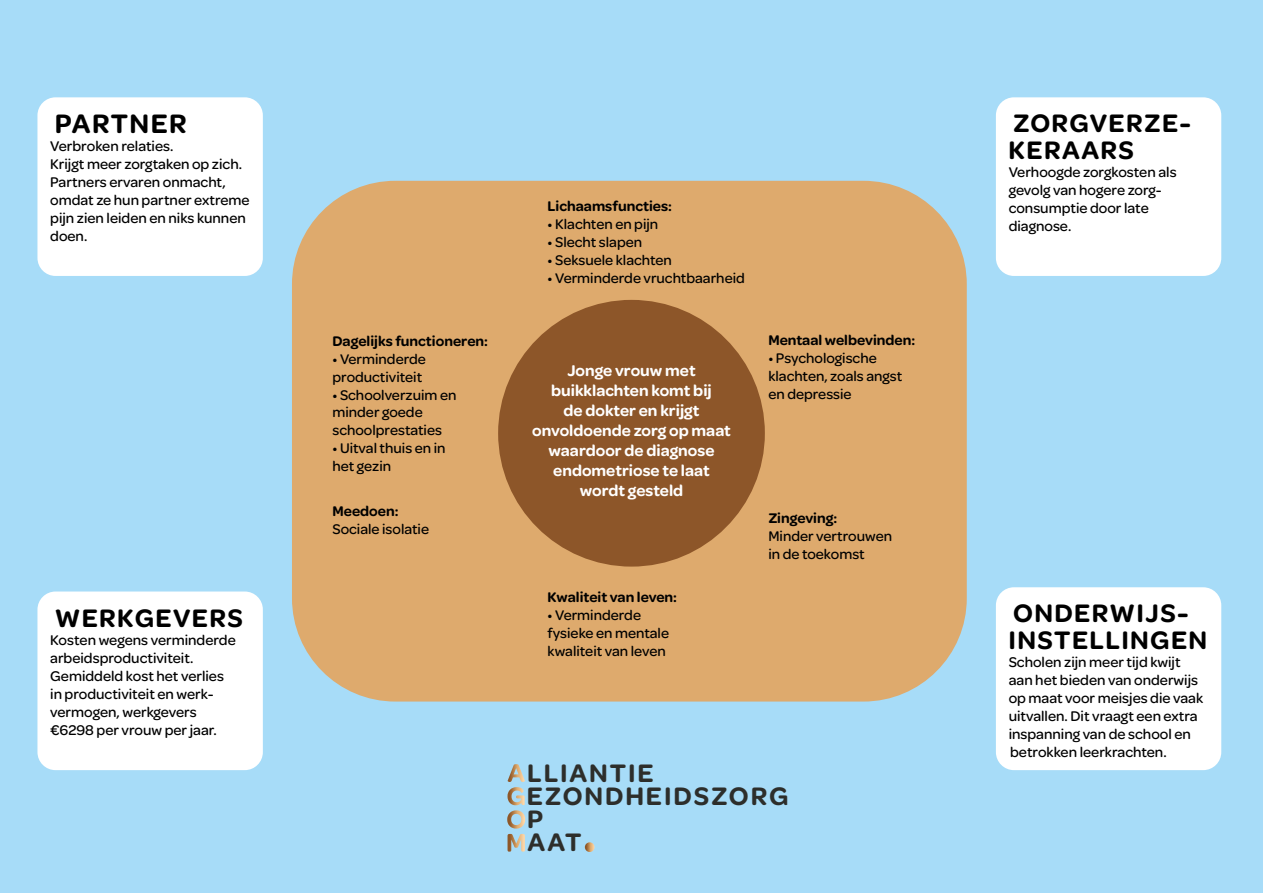
<style>
.page{position:relative;width:1263px;height:893px;background:#a7dcf8}
.page>*{position:absolute;margin:0;border:0;box-sizing:border-box;transform-origin:0 0}
.t1{font:600 28.5px "Omnes";letter-spacing:.05em;color:#000}
.t2{font:600 27px/27px "Omnes";letter-spacing:.05em;color:#000}
.t3{font:600 27px/23.1px "Omnes";letter-spacing:.07em;color:#2d2e2b}
.t4{font:600 16.5px/20px "Omnes";color:#fff;text-align:center}
.t5{font:500 15px/18px "Omnes";color:#000}
.t6{font:500 14.85px/17.9px "Omnes";color:#000}
.t7{font:600 14.85px "Omnes";color:#000}
</style>
<div class="page">
<div style="left:37px;top:97px;width:226px;height:179px;background:#fff;border-radius:18px"></div>
<div style="left:37px;top:591px;width:226px;height:179px;background:#fff;border-radius:18px"></div>
<div style="left:292px;top:181px;width:675px;height:520px;background:#deaa6d;border-radius:103px"></div>
<div style="left:498px;top:300px;width:267px;height:267px;background:#8d5629;border-radius:50%"></div>
<div style="left:996px;top:97px;width:225px;height:179px;background:#fff;border-radius:18px"></div>
<div style="left:996px;top:587px;width:225px;height:183px;background:#fff;border-radius:18px"></div>
<svg style="left:585px;top:842px;width:9px;height:10px"></svg>
<svg style="left:507px;top:764px;width:18px;height:88px"></svg>
<h1 class="t1" style="left:55px;top:107px;width:134px">PARTNER</h1>
<p class="t5" style="left:50px;top:137px;width:201px">Verbroken relaties.<br>Krijgt meer zorgtaken op zich.<br>Partners ervaren onmacht, omdat ze hun partner extreme pijn zien leiden en niks kunnen doen.</p>
<h2 class="t2" style="left:55px;top:605px;width:190px">WERKGEVERS</h2>
<p class="t5" style="left:50px;top:631px;width:187px">Kosten wegens verminderde arbeidsproductiviteit.<br>Gemiddeld kost het verlies in productiviteit en werk&shy;vermogen, werkgevers €6298 per vrouw per jaar.</p>
<p class="t7" style="left:332px;top:332px;width:157px">Dagelijks functioneren:</p>
<p class="t6" style="left:332px;top:350px;width:95px">• Verminderde productiviteit</p>
<p class="t6" style="left:332px;top:386px;width:125px">• Schoolverzuim en minder goede schoolprestaties</p>
<p class="t6" style="left:332px;top:439px;width:115px">• Uitval thuis en in het gezin</p>
<p class="t7" style="left:332px;top:502px;width:68px">Meedoen:</p>
<p class="t6" style="left:332px;top:520px;width:98px">Sociale isolatie</p>
<p class="t7" style="left:548px;top:198px;width:126px">Lichaamsfuncties:</p>
<p class="t6" style="left:548px;top:215px;width:112px">• Klachten en pijn</p>
<p class="t6" style="left:548px;top:233px;width:96px">• Slecht slapen</p>
<p class="t6" style="left:548px;top:251px;width:126px">• Seksuele klachten</p>
<p class="t6" style="left:548px;top:269px;width:199px">• Verminderde vruchtbaarheid</p>
<p class="t4" style="left:532px;top:361px;width:200px">Jonge vrouw met buikklachten komt bij<br>de dokter en krijgt onvoldoende zorg op maat waardoor de diagnose endometriose te laat wordt gesteld</p>
<p class="t7" style="left:548px;top:589px;width:131px">Kwaliteit van leven:</p>
<p class="t6" style="left:548px;top:606px;width:123px">• Verminderde fysieke en mentale kwaliteit van leven</p>
<p class="t7" style="left:768px;top:332px;width:148px">Mentaal welbevinden:</p>
<p class="t6" style="left:768px;top:349px;width:135px">• Psychologische klachten, zoals angst en depressie</p>
<p class="t7" style="left:768px;top:510px;width:70px">Zingeving:</p>
<p class="t6" style="left:768px;top:527px;width:125px">Minder vertrouwen in de toekomst</p>
<h2 class="t3" style="left:527px;top:761px;width:263px">LLIANTIE<br>EZONDHEIDSZORG</h2>
<h2 class="t3" style="left:527px;top:831px;width:56px">AAT</h2>
<h2 class="t3" style="left:527px;top:807px;width:17px">P</h2>
<h2 class="t2" style="left:1009px;top:109px;width:184px">ZORGVERZE-<br>KERAARS</h2>
<p class="t5" style="left:1009px;top:163px;width:169px">Verhoogde zorgkosten als gevolg van hogere zorg&shy;consumptie door late diagnose.</p>
<h2 class="t2" style="left:1009px;top:599px;width:200px">ONDERWIJS-<br>INSTELLINGEN</h2>
<p class="t5" style="left:1009px;top:653px;width:196px">Scholen zijn meer tijd kwijt aan het bieden van onderwijs op maat voor meisjes die vaak uitvallen. Dit vraagt een extra inspanning van de school en betrokken leerkrachten.</p>
</div>
